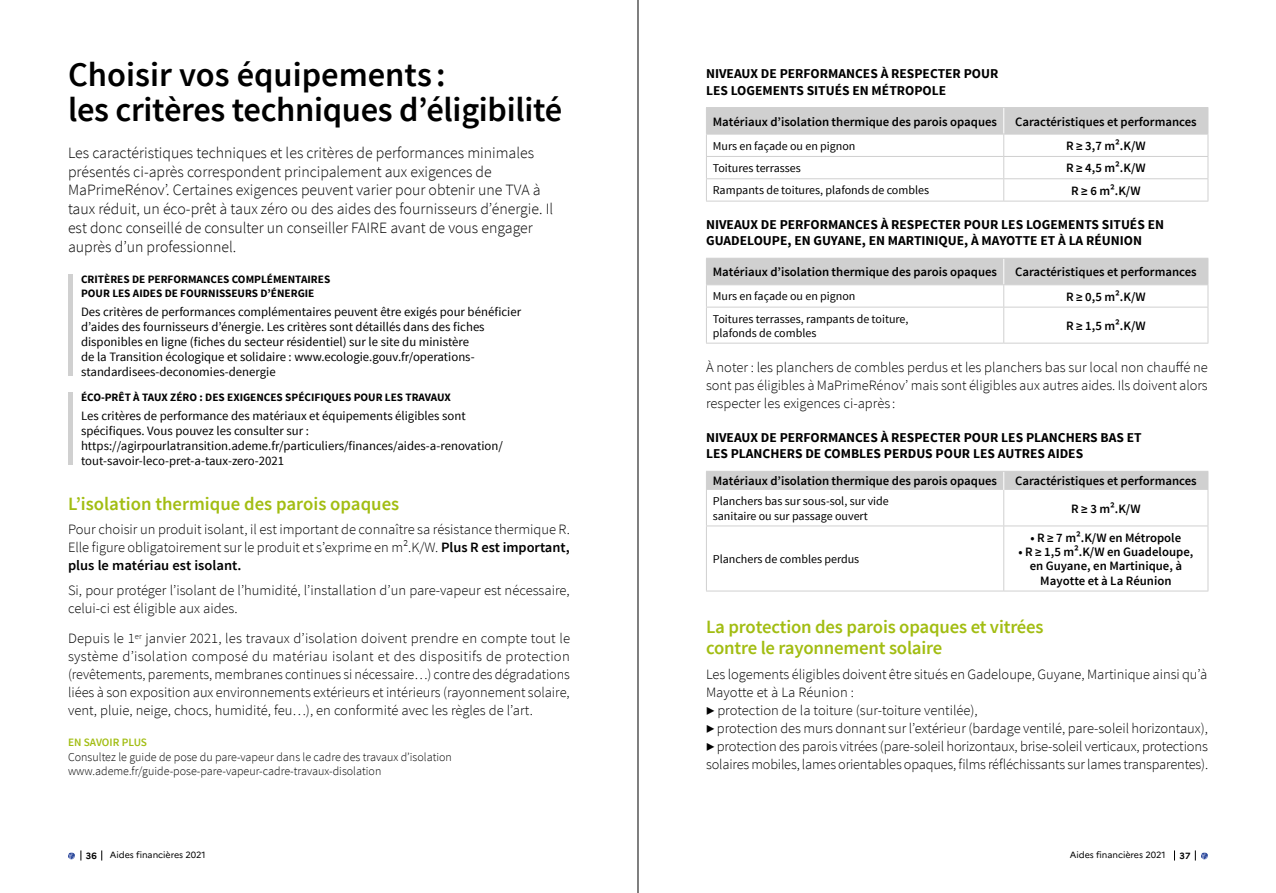
<style>
.page{position:relative;width:1276px;height:893px;background:#fff}
.page>*{position:absolute;margin:0;border:0;box-sizing:border-box;transform-origin:0 0}
.t1{font:600 34.5px/34.5px "Source Sans Pro";letter-spacing:-.01em;color:#000}
.t2{font:600 18.75px/21px "Source Sans Pro";letter-spacing:-.01em;color:#a2bd12}
.t3{font:300 15.75px/18.8px "Source Sans Pro";color:#000}
.t4{font:300 14.25px/18px "Source Sans Pro";color:#000;text-align:justify}
.t5{font:700 13.5px/16.5px "Source Sans Pro";color:#000}
.t6{font:12.75px/15px "Source Sans Pro";color:#000}
.t7{font:600 12.75px/14.2px "Source Sans Pro";color:#000;text-align:center}
.t8{font:12px/14.2px "Source Sans Pro";color:#000}
.t9{font:300 12px/13.5px "Source Sans Pro";color:#000}
.t10{font:700 11.25px/13.5px "Source Sans Pro";color:#000}
.t11{font:600 11.25px "Source Sans Pro";color:#a2bd12}
.t12{font:9px "Marianne";letter-spacing:-.005em;color:#000}
.t13{font:700 9px "Marianne";color:#000}
.s1{font-weight:600}
</style>
<div class="page">
<svg style="left:1195px;top:850px;width:13px;height:10px"></svg>
<svg style="left:68px;top:852px;width:7px;height:7px"></svg>
<div style="left:68px;top:275px;width:5px;height:101px;background:#d0d0d0"></div>
<div style="left:68px;top:392px;width:5px;height:73px;background:#d0d0d0"></div>
<hr style="left:706px;top:201px;width:297px;height:1px;background:#d0d0d0">
<hr style="left:1003px;top:201px;width:205px;height:1px;background:#d0d0d0">
<hr style="left:706px;top:107px;width:297px;height:1px;background:#d0d0d0">
<hr style="left:1003px;top:107px;width:205px;height:1px;background:#d0d0d0">
<svg style="left:706px;top:108px;width:502px;height:93px"></svg>
<hr style="left:706px;top:134px;width:297px;height:1px;background:#d0d0d0">
<hr style="left:706px;top:156px;width:297px;height:1px;background:#d0d0d0">
<hr style="left:706px;top:178px;width:297px;height:1px;background:#d0d0d0">
<hr style="left:1003px;top:134px;width:205px;height:1px;background:#d0d0d0">
<hr style="left:1003px;top:156px;width:205px;height:1px;background:#d0d0d0">
<hr style="left:1003px;top:178px;width:205px;height:1px;background:#d0d0d0">
<svg style="left:706px;top:258px;width:502px;height:85px"></svg>
<hr style="left:1003px;top:307px;width:1px;height:36px;background:#d0d0d0">
<hr style="left:706px;top:284px;width:297px;height:1px;background:#d0d0d0">
<hr style="left:706px;top:307px;width:297px;height:1px;background:#d0d0d0">
<hr style="left:706px;top:343px;width:297px;height:1px;background:#d0d0d0">
<hr style="left:1003px;top:284px;width:205px;height:1px;background:#d0d0d0">
<hr style="left:1003px;top:307px;width:205px;height:1px;background:#d0d0d0">
<hr style="left:1003px;top:343px;width:205px;height:1px;background:#d0d0d0">
<svg style="left:707px;top:490px;width:500px;height:101px"></svg>
<hr style="left:706px;top:490px;width:1px;height:36px;background:#d0d0d0">
<hr style="left:1207px;top:490px;width:1px;height:36px;background:#d0d0d0">
<hr style="left:706px;top:526px;width:1px;height:65px;background:#d0d0d0">
<hr style="left:1207px;top:526px;width:1px;height:65px;background:#d0d0d0">
<div style="left:706px;top:471px;width:502px;height:19px;background:#d0d0d0"></div>
<hr style="left:1003px;top:490px;width:1px;height:36px;background:#d0d0d0">
<hr style="left:1003px;top:526px;width:1px;height:65px;background:#d0d0d0">
<hr style="left:706px;top:526px;width:297px;height:1px;background:#d0d0d0">
<hr style="left:706px;top:591px;width:297px;height:1px;background:#d0d0d0">
<hr style="left:1003px;top:526px;width:205px;height:1px;background:#d0d0d0">
<hr style="left:1003px;top:591px;width:205px;height:1px;background:#d0d0d0">
<hr style="left:638px;top:0;width:1px;height:893px;background:#000">
<h1 class="t1" style="left:68px;top:59px;width:496px">Choisir vos équipements :<br>les critères techniques d’éligibilité</h1>
<p class="t3" style="left:68px;top:143px;width:487px">Les caractéristiques techniques et les critères de performances minimales présentés ci-après correspondent principalement aux exigences de MaPrimeRénov’. Certaines exigences peuvent varier pour obtenir une TVA à taux réduit, un éco-prêt à taux zéro ou des aides des fournisseurs d’énergie. Il est donc conseillé de consulter un conseiller FAIRE avant de vous engager auprès d’un professionnel.</p>
<p class="t10" style="left:81px;top:273px;width:251px">CRITÈRES DE PERFORMANCES COMPLÉMENTAIRES<br>POUR LES AIDES DE FOURNISSEURS D’ÉNERGIE</p>
<p class="t6" style="left:81px;top:304px;width:441px">Des critères de performances complémentaires peuvent être exigés pour bénéficier d’aides des fournisseurs d’énergie. Les critères sont détaillés dans des fiches disponibles en ligne (fiches du secteur résidentiel) sur le site du ministère<br>de la Transition écologique et solidaire : www.ecologie.gouv.fr/operations&shy;standardisees-deconomies-denergie</p>
<p class="t10" style="left:81px;top:391px;width:371px">ÉCO-PRÊT À TAUX ZÉRO : DES EXIGENCES SPÉCIFIQUES POUR LES TRAVAUX</p>
<p class="t6" style="left:81px;top:408px;width:423px">Les critères de performance des matériaux et équipements éligibles sont spécifiques. Vous pouvez les consulter sur : https://agirpourlatransition.ademe.fr/particuliers/finances/aides-a-renovation/ tout-savoir-leco-pret-a-taux-zero-2021</p>
<h2 class="t2" style="left:68px;top:493px;width:333px">L’isolation thermique des parois opaques</h2>
<p class="t4" style="left:68px;top:520px;width:503px">Pour choisir un produit isolant, il est important de connaître sa résistance thermique R.<br>Elle figure obligatoirement sur le produit et s’exprime en m².K/W. <span class="s1">Plus R est important, plus le matériau est isolant.</span></p>
<p class="t4" style="left:68px;top:581px;width:503px">Si, pour protéger l’isolant de l’humidité, l’installation d’un pare-vapeur est nécessaire, celui-ci est éligible aux aides.</p>
<p class="t4" style="left:68px;top:630px;width:503px">Depuis le 1<sup>er</sup> janvier 2021, les travaux d’isolation doivent prendre en compte tout le système d’isolation composé du matériau isolant et des dispositifs de protection (revêtements, parements, membranes continues si nécessaire…) contre des dégradations liées à son exposition aux environnements extérieurs et intérieurs (rayonnement solaire, vent, pluie, neige, chocs, humidité, feu…), en conformité avec les règles de l’art.</p>
<p class="t11" style="left:68px;top:735px;width:81px">EN SAVOIR PLUS</p>
<p class="t9" style="left:68px;top:751px;width:385px">Consultez le guide de pose du pare-vapeur dans le cadre des travaux d’isolation www.ademe.fr/guide-pose-pare-vapeur-cadre-travaux-disolation</p>
<p class="t5" style="left:706px;top:66px;width:294px">NIVEAUX DE PERFORMANCES À RESPECTER POUR<br>LES LOGEMENTS SITUÉS EN MÉTROPOLE</p>
<p class="t7" style="left:713px;top:115px;width:286px">Matériaux d’isolation thermique des parois opaques</p>
<p class="t7" style="left:1015px;top:115px;width:183px">Caractéristiques et performances</p>
<p class="t8" style="left:713px;top:139px;width:144px">Murs en façade ou en pignon</p>
<p class="t7" style="left:1066px;top:139px;width:81px">R 3,7 m².K/W</p>
<p class="t8" style="left:713px;top:161px;width:90px">Toitures terrasses</p>
<p class="t7" style="left:1066px;top:161px;width:81px">R 4,5 m².K/W</p>
<p class="t8" style="left:713px;top:184px;width:218px">Rampants de toitures, plafonds de combles</p>
<p class="t7" style="left:1071px;top:184px;width:71px">R 6 m².K/W</p>
<p class="t5" style="left:706px;top:217px;width:459px">NIVEAUX DE PERFORMANCES À RESPECTER POUR LES LOGEMENTS SITUÉS EN<br>GUADELOUPE, EN GUYANE, EN MARTINIQUE, À MAYOTTE ET À LA RÉUNION</p>
<p class="t7" style="left:713px;top:265px;width:286px">Matériaux d’isolation thermique des parois opaques</p>
<p class="t7" style="left:1015px;top:265px;width:183px">Caractéristiques et performances</p>
<p class="t8" style="left:713px;top:290px;width:144px">Murs en façade ou en pignon</p>
<p class="t7" style="left:1066px;top:290px;width:81px">R 0,5 m².K/W</p>
<p class="t8" style="left:713px;top:312px;width:197px">Toitures terrasses, rampants de toiture, plafonds de combles</p>
<p class="t7" style="left:1066px;top:319px;width:81px">R 1,5 m².K/W</p>
<p class="t4" style="left:706px;top:359px;width:503px">À noter : les planchers de combles perdus et les planchers bas sur local non chauffé ne sont pas éligibles à MaPrimeRénov’ mais sont éligibles aux autres aides. Ils doivent alors respecter les exigences ci-après :</p>
<p class="t5" style="left:706px;top:430px;width:437px">NIVEAUX DE PERFORMANCES À RESPECTER POUR LES PLANCHERS BAS ET<br>LES PLANCHERS DE COMBLES PERDUS POUR LES AUTRES AIDES</p>
<p class="t7" style="left:713px;top:474px;width:286px">Matériaux d’isolation thermique des parois opaques</p>
<p class="t7" style="left:1015px;top:474px;width:183px">Caractéristiques et performances</p>
<p class="t8" style="left:713px;top:494px;width:178px">Planchers bas sur sous-sol, sur vide sanitaire ou sur passage ouvert</p>
<p class="t7" style="left:1071px;top:502px;width:71px">R 3 m².K/W</p>
<p class="t8" style="left:713px;top:552px;width:148px">Planchers de combles perdus</p>
<p class="t7" style="left:1030px;top:531px;width:152px">• R 7 m².K/W en Métropole</p>
<p class="t7" style="left:1018px;top:545px;width:176px">• R 1,5 m².K/W en Guadeloupe, en Guyane, en Martinique, à<br>Mayotte et à La Réunion</p>
<h2 class="t2" style="left:706px;top:617px;width:339px">La protection des parois opaques et vitrées contre le rayonnement solaire</h2>
<p class="t4" style="left:706px;top:665px;width:504px;text-align:left">Les logements éligibles doivent être situés en Gadeloupe, Guyane, Martinique ainsi qu’à Mayotte et à La Réunion :<br><span class="s1">▶</span> protection de la toiture (sur-toiture ventilée),<br><span class="s1">▶</span> protection des murs donnant sur l’extérieur (bardage ventilé, pare-soleil horizontaux), <span class="s1">▶</span> protection des parois vitrées (pare-soleil horizontaux, brise-soleil verticaux, protections solaires mobiles, lames orientables opaques, films réfléchissants sur lames transparentes).</p>
<p class="t13" style="left:86px;top:850px;width:13px">36</p>
<p class="t12" style="left:110px;top:850px;width:97px">Aides financières 2021</p>
<p class="t12" style="left:1069px;top:850px;width:97px">Aides financières 2021</p>
<p class="t13" style="left:1179px;top:850px;width:12px">37</p>
</div>
